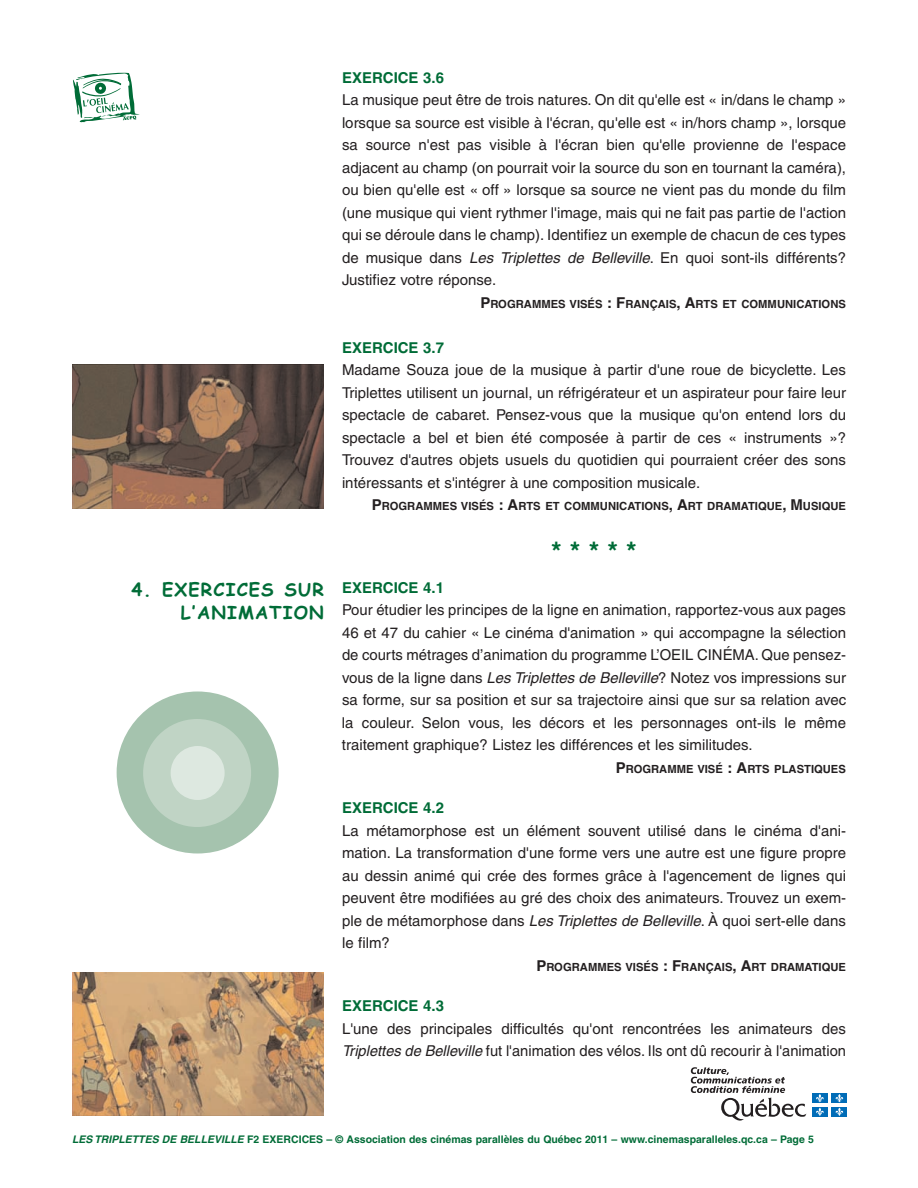
<style>
.page{position:relative;width:918px;height:1188px;background:#fff}
.page>*{position:absolute;margin:0;border:0;box-sizing:border-box;transform-origin:0 0}
.t1{font:700 27px "Helvetica";color:#006c37}
.t2{font:700 18px/22.5px "Comic Sans MS";letter-spacing:.06em;color:#006c37;text-align:right}
.t3{font:15px/22.5px "Helvetica";color:#231f20;text-align:justify}
.t4{font:700 15px "Helvetica";color:#006c37}
.t5{font:700 11.25px "Helvetica";color:#231f20}
.t6{font:700 10.5px "Helvetica";color:#006c37}
.s1{font-style:italic}
.s2{font-size:15px}
</style>
<div class="page">
<svg style="left:691px;top:1067px;width:115px;height:54px"></svg>
<div style="left:812px;top:1093px;width:15px;height:10px;background:#006cb7"></div>
<svg style="left:816px;top:1094px;width:8px;height:8px"></svg>
<div style="left:832px;top:1093px;width:15px;height:10px;background:#006cb7"></div>
<svg style="left:835px;top:1094px;width:8px;height:8px"></svg>
<div style="left:812px;top:1107px;width:15px;height:9px;background:#006cb7"></div>
<svg style="left:816px;top:1108px;width:8px;height:8px"></svg>
<div style="left:832px;top:1107px;width:15px;height:9px;background:#006cb7"></div>
<svg style="left:835px;top:1108px;width:8px;height:8px"></svg>
<img style="left:72px;top:365px;width:252px;height:143px">
<img style="left:72px;top:972px;width:252px;height:144px">
<div style="left:117px;top:692px;width:162px;height:162px;background:#a5c3ae;border-radius:50%"></div>
<div style="left:143px;top:719px;width:108px;height:108px;background:#c0d4c5;border-radius:50%"></div>
<div style="left:171px;top:746px;width:54px;height:54px;background:#dde8e0;border-radius:50%"></div>
<svg style="left:73px;top:73px;width:67px;height:50px"></svg>
<p class="t4" style="left:342px;top:72px;width:104px">EXERCICE 3.6</p>
<p class="t3" style="left:342px;top:90px;width:506px">La musique peut être de trois natures. On dit qu'elle est « in/dans le champ » lorsque sa source est visible à l'écran, qu'elle est « in/hors champ », lorsque sa source n'est pas visible à l'écran bien qu'elle provienne de l'espace adjacent au champ (on pourrait voir la source du son en tournant la caméra), ou bien qu'elle est « off » lorsque sa source ne vient pas du monde du film (une musique qui vient rythmer l'image, mais qui ne fait pas partie de l'action qui se déroule dans le champ). Identifiez un exemple de chacun de ces types de musique dans <span class="s1">Les Triplettes de Belleville</span>. En quoi sont-ils différents?<br>Justifiez votre réponse.</p>
<p class="t5" style="left:480px;top:299px;width:367px"><span class="s2">P</span>ROGRAMMES VISÉS <span class="s2">: F</span>RANÇAIS<span class="s2">, A</span>RTS ET COMMUNICATIONS</p>
<p class="t4" style="left:342px;top:342px;width:104px">EXERCICE 3.7</p>
<p class="t3" style="left:342px;top:360px;width:506px">Madame Souza joue de la musique à partir d'une roue de bicyclette. Les Triplettes utilisent un journal, un réfrigérateur et un aspirateur pour faire leur spectacle de cabaret. Pensez-vous que la musique qu'on entend lors du spectacle a bel et bien été composée à partir de ces « instruments »?<br>Trouvez d'autres objets usuels du quotidien qui pourraient créer des sons intéressants et s'intégrer à une composition musicale.</p>
<p class="t5" style="left:372px;top:502px;width:476px"><span class="s2">P</span>ROGRAMMES VISÉS <span class="s2">: A</span>RTS ET COMMUNICATIONS<span class="s2">, A</span>RT DRAMATIQUE<span class="s2">, M</span>USIQUE</p>
<h1 class="t1" style="left:551px;top:541px;width:87px">* * * * *</h1>
<p class="t2" style="left:131px;top:579px;width:194px">4. EXERCICES SUR<br>L’ANIMATION</p>
<p class="t4" style="left:342px;top:582px;width:104px">EXERCICE 4.1</p>
<p class="t3" style="left:342px;top:600px;width:506px">Pour étudier les principes de la ligne en animation, rapportez-vous aux pages 46 et 47 du cahier « Le cinéma d'animation » qui accompagne la sélection de courts métrages d’animation du programme L’OEIL CINÉMA. Que pensez&shy;vous de la ligne dans <span class="s1">Les Triplettes de Belleville</span>? Notez vos impressions sur sa forme, sur sa position et sur sa trajectoire ainsi que sur sa relation avec la couleur. Selon vous, les décors et les personnages ont-ils le même traitement graphique? Listez les différences et les similitudes.</p>
<p class="t5" style="left:616px;top:764px;width:232px"><span class="s2">P</span>ROGRAMME VISÉ <span class="s2">: A</span>RTS PLASTIQUES</p>
<p class="t4" style="left:342px;top:802px;width:104px">EXERCICE 4.2</p>
<p class="t3" style="left:342px;top:821px;width:506px">La métamorphose est un élément souvent utilisé dans le cinéma d'ani&shy;mation. La transformation d'une forme vers une autre est une figure propre au dessin animé qui crée des formes grâce à l'agencement de lignes qui peuvent être modifiées au gré des choix des animateurs. Trouvez un exem&shy;ple de métamorphose dans <span class="s1">Les Triplettes de Belleville</span>. À quoi sert-elle dans le film?</p>
<p class="t5" style="left:536px;top:962px;width:311px"><span class="s2">P</span>ROGRAMMES VISÉS <span class="s2">: F</span>RANÇAIS<span class="s2">, A</span>RT DRAMATIQUE</p>
<p class="t4" style="left:342px;top:1000px;width:104px">EXERCICE 4.3</p>
<p class="t3" style="left:342px;top:1019px;width:506px">L'une des principales difficultés qu'ont rencontrées les animateurs des<br><span class="s1">Triplettes de Belleville</span> fut l'animation des vélos. Ils ont dû recourir à l'animation</p>
<p class="t6" style="left:72px;top:1135px;width:743px"><span class="s1">LES TRIPLETTES DE BELLEVILLE</span> F2 EXERCICES – © Association des cinémas parallèles du Québec 2011 – www.cinemasparalleles.qc.ca – Page 5</p>
</div>
